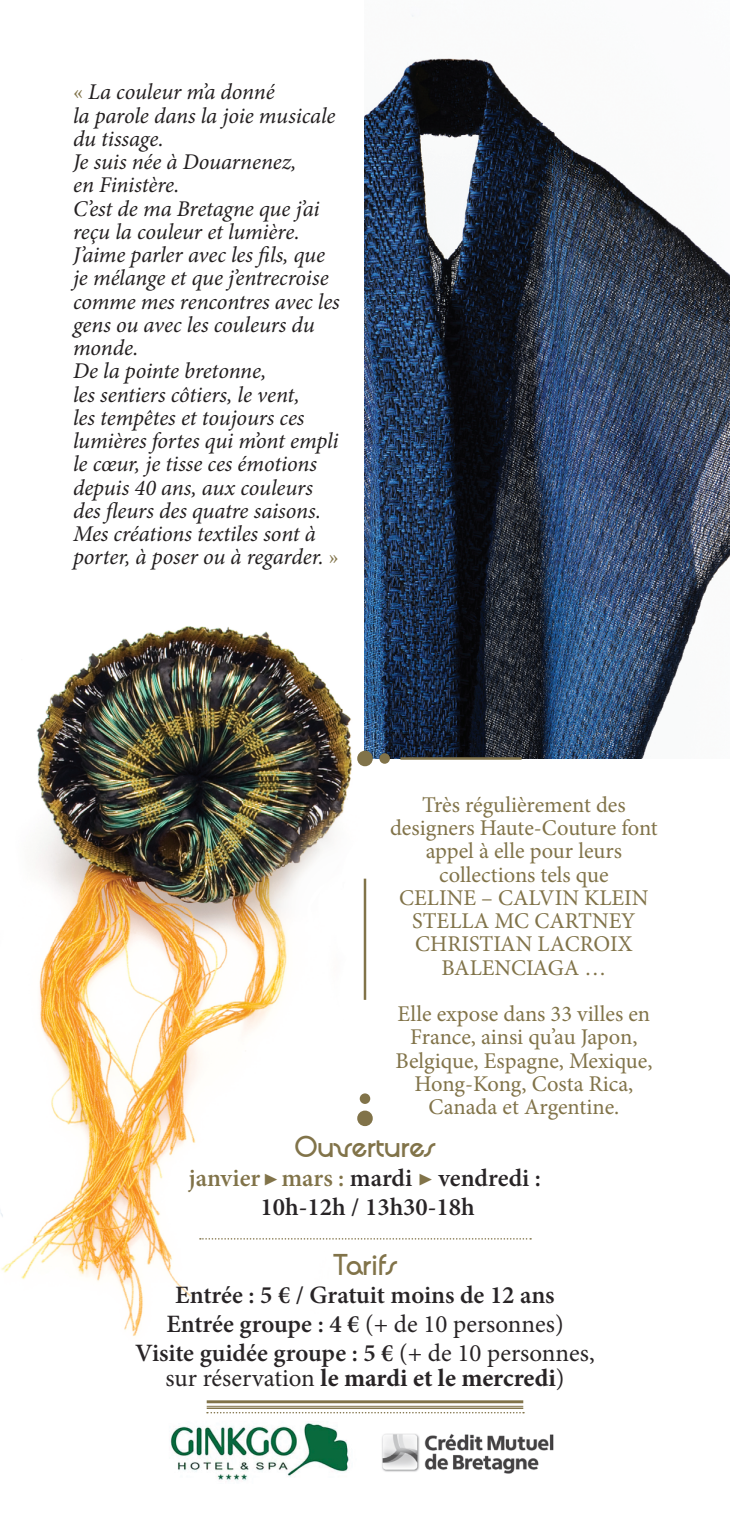
<style>
.page{position:relative;width:730px;height:1517px;background:#fff}
.page>*{position:absolute;margin:0;border:0;box-sizing:border-box;transform-origin:0 0}
.t1{font:700 28px "Quadranta";color:#817349}
.t2{font:600 25px/28.8px "Minion Pro";color:#282426;text-align:center}
.t3{font:700 25px "Minion Pro";color:#282426}
.t4{font:italic 22.5px/23.2px "Minion Pro";letter-spacing:-.005em;color:#231f20}
.t5{font:22.5px/23.2px "Minion Pro";color:#817349;text-align:center}
.s1{font-style:normal;color:#817349}
.s2{color:#817349}
.s3{font-weight:400}
</style>
<div class="page">
<img style="left:0;top:617px;width:365px;height:719px">
<svg style="left:200px;top:1238px;width:331px;height:1px"></svg>
<hr style="left:207px;top:1400px;width:316px;height:3px;background:#817349">
<hr style="left:207px;top:1407px;width:316px;height:2px;background:#817349">
<hr style="left:207px;top:1405px;width:316px;height:1px;background:#817349">
<svg style="left:207px;top:1412px;width:317px;height:1px"></svg>
<img style="left:365px;top:15px;width:365px;height:743px">
<hr style="left:400px;top:757px;width:122px;height:3px;background:#817349">
<div style="left:360px;top:753px;width:10px;height:11px;background:#817349;border-radius:50%"></div>
<div style="left:357px;top:751px;width:16px;height:15px;border:5px solid #817349;border-radius:50%"></div>
<div style="left:379px;top:753px;width:11px;height:11px;background:#817349;border-radius:50%"></div>
<hr style="left:364px;top:878px;width:2px;height:122px;background:#817349">
<div style="left:360px;top:1113px;width:10px;height:10px;background:#817349;border-radius:50%"></div>
<div style="left:357px;top:1110px;width:16px;height:16px;border:5px solid #817349;border-radius:50%"></div>
<div style="left:360px;top:1093px;width:10px;height:11px;background:#817349;border-radius:50%"></div>
<img style="left:170px;top:1421px;width:180px;height:60px">
<img style="left:382px;top:1433px;width:172px;height:41px">
<p class="t4" style="left:73px;top:80px;width:268px"><span class="s1">«</span> La couleur m’a donné<br>la parole dans la joie musicale du tissage.<br>Je suis née à Douarnenez,<br>en Finistère.<br>C’est de ma Bretagne que j’ai reçu la couleur et lumière.<br>J’aime parler avec les ls, que je mélange et que j’entrecroise comme mes rencontres avec les gens ou avec les couleurs du monde.<br>De la pointe bretonne,<br>les sentiers côtiers, le vent,<br>les tempêtes et toujours ces lumières fortes qui m’ont empli le cœur, je tisse ces émotions depuis 40 ans, aux couleurs des eurs des quatre saisons.<br>Mes créations textiles sont à porter, à poser ou à regarder. <span class="s1">»</span></p>
<p class="t5" style="left:390px;top:793px;width:269px">Très régulièrement des designers Haute-Couture font appel à elle pour leurs collections tels que<br>CELINE – CALVIN KLEIN<br>STELLA MC CARTNEY<br>CHRISTIAN LACROIX<br>BALENCIAGA …</p>
<p class="t5" style="left:395px;top:1002px;width:259px">Elle expose dans 33 villes en<br>France, ainsi qu’au Japon,<br>Belgique, Espagne, Mexique,<br>Hong-Kong, Costa Rica,<br>Canada et Argentine.</p>
<p class="t1" style="left:295px;top:1129px;width:142px">Ouvertures</p>
<p class="t2" style="left:189px;top:1163px;width:354px"><span class="s2">janvier ▶ mars :</span> mardi <span class="s2">▶</span> vendredi :<br>10h-12h / 13h30-18h</p>
<p class="t1" style="left:333px;top:1247px;width:65px">Tarifs</p>
<p class="t2" style="left:135px;top:1281px;width:461px">Entrée : 5 € / Gratuit moins de 12 ans<br>Entrée groupe : 4 € <span class="s3">(+ de 10 personnes)<br></span>Visite guidée groupe : 5 € <span class="s3">(+ de 10 personnes,</span></p>
<p class="t3" style="left:165px;top:1360px;width:401px"><span class="s3">sur réservation</span> le mardi et le mercredi<span class="s3">)</span></p>
</div>
